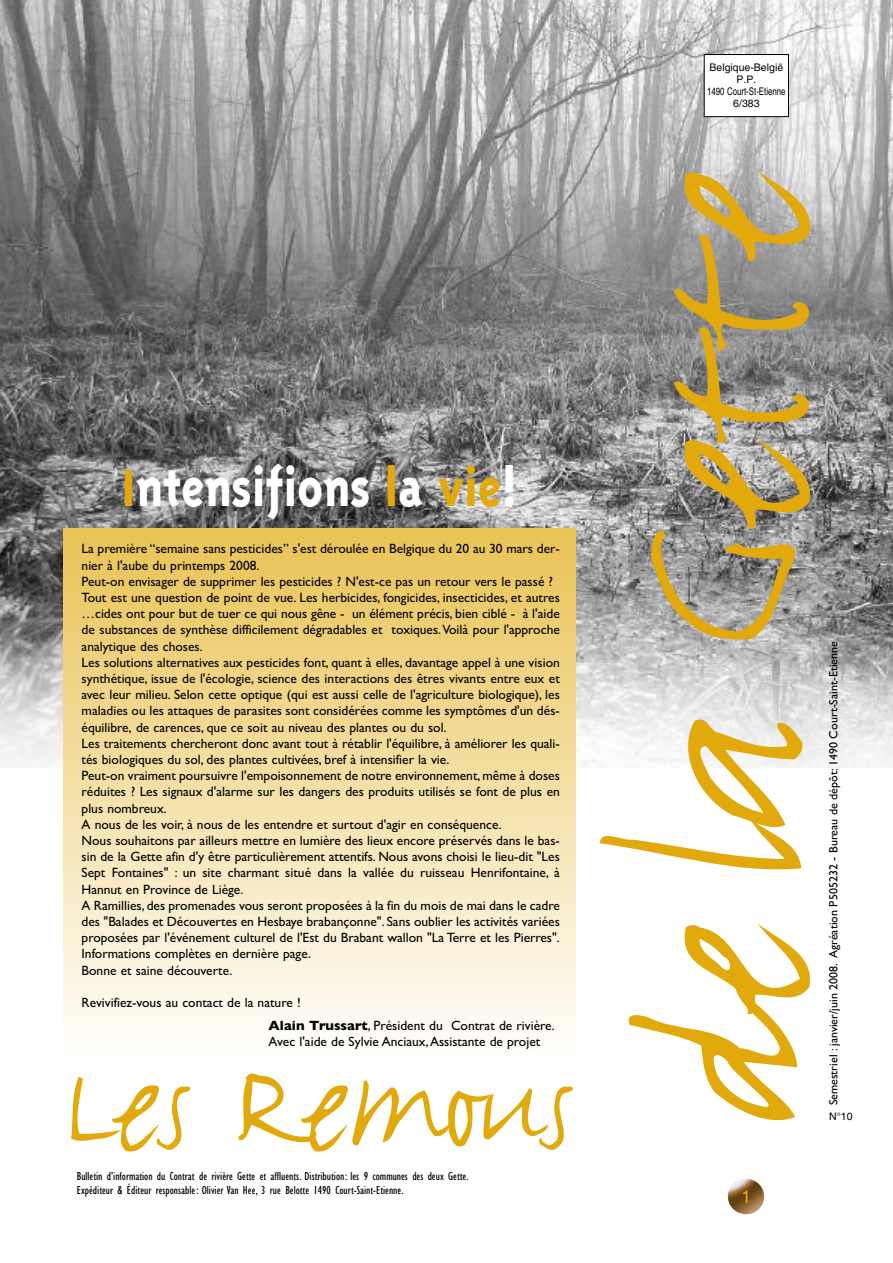
<style>
.page{position:relative;width:893px;height:1263px;background:#fff}
.page>*{position:absolute;margin:0;border:0;box-sizing:border-box;transform-origin:0 0}
.t1{font:285px "FF Justlefthand";color:#e1a90c}
.t2{font:150px "FF Justlefthand";color:#e1a90c}
.t3{font:800 59.4px "Triplex";color:#fff;scale:.83 1}
.t4{font:18px "Helvetica";color:#e1a90c}
.t5{font:13.5px/16.2px "Gill Sans";color:#000}
.t6{font:condensed 12px/14.4px "Gill Sans";color:#000}
.t7{font:12px "Gill Sans";color:#000}
.t8{font:10.5px/12px "Helvetica";color:#000;text-align:center}
.s1{color:#e1a90c}
.s2{font-weight:700}
</style>
<div class="page">
<img style="left:0;top:0;width:893px;height:768px">
<img style="left:727px;top:1179px;width:38px;height:36px">
<div style="left:704px;top:55px;width:84px;height:62px;background:#fff"></div>
<div style="left:704px;top:54px;width:85px;height:63px;border:1px solid #000"></div>
<div style="left:64px;top:529px;width:511px;height:529px;background:linear-gradient(to bottom,#eac355,#fffefd)"></div>
<p class="t8" style="left:707px;top:61px;width:80px">Belgique-België<br>P.P.<br>1490 Court-St-Etienne<br>6/383</p>
<h3 class="t3" style="left:122px;top:451px;width:479px"><span class="s1">I</span>ntensifions <span class="s1">l</span>a <span class="s1">vie</span>!</h3>
<p class="t5" style="left:82px;top:540px;width:480px">La première “semaine sans pesticides” s'est déroulée en Belgique du 20 au 30 mars der&shy;nier à l'aube du printemps 2008.<br>Peut-on envisager de supprimer les pesticides ? N'est-ce pas un retour vers le passé ?<br>Tout est une question de point de vue. Les herbicides, fongicides, insecticides, et autres …cides ont pour but de tuer ce qui nous gêne - un élément précis, bien ciblé - à l'aide de substances de synthèse difficilement dégradables et toxiques.Voilà pour l'approche analytique des choses.<br>Les solutions alternatives aux pesticides font, quant à elles, davantage appel à une vision synthétique, issue de l'écologie, science des interactions des êtres vivants entre eux et avec leur milieu. Selon cette optique (qui est aussi celle de l'agriculture biologique), les maladies ou les attaques de parasites sont considérées comme les symptômes d'un dés&shy;équilibre, de carences, que ce soit au niveau des plantes ou du sol.<br>Les traitements chercheront donc avant tout à rétablir l'équilibre, à améliorer les quali&shy;tés biologiques du sol, des plantes cultivées, bref à intensifier la vie.<br>Peut-on vraiment poursuivre l'empoisonnement de notre environnement,même à doses réduites ? Les signaux d'alarme sur les dangers des produits utilisés se font de plus en plus nombreux.<br>A nous de les voir, à nous de les entendre et surtout d'agir en conséquence.<br>Nous souhaitons par ailleurs mettre en lumière des lieux encore préservés dans le bas&shy;sin de la Gette afin d'y être particulièrement attentifs. Nous avons choisi le lieu-dit "Les Sept Fontaines" : un site charmant situé dans la vallée du ruisseau Henrifontaine, à Hannut en Province de Liège.<br>A Ramillies, des promenades vous seront proposées à la fin du mois de mai dans le cadre des "Balades et Découvertes en Hesbaye brabançonne". Sans oublier les activités variées proposées par l'événement culturel de l'Est du Brabant wallon "La Terre et les Pierres".<br>Informations complètes en dernière page.<br>Bonne et saine découverte.</p>
<p class="t5" style="left:82px;top:994px;width:221px">Revivifiez-vous au contact de la nature !</p>
<p class="t5" style="left:269px;top:1017px;width:288px"><span class="s2">Alain Trussart</span>, Président du Contrat de rivière.<br>Avec l'aide de Sylvie Anciaux,Assistante de projet</p>
<h2 class="t2" style="left:64px;top:1002px;width:510px">Les Remous</h2>
<p class="t6" style="left:77px;top:1170px;width:393px">Bulletin d’information du Contrat de rivière Gette et affluents. Distribution: les 9 communes des deux Gette.<br>Expéditeur &amp; Éditeur responsable: Olivier Van Hee, 3 rue Belotte 1490 Court-Saint-Etienne.</p>
<h1 class="t1" style="left:526px;top:1124px;width:954px;rotate:-90deg">dela Gette</h1>
<p class="t7" style="left:826px;top:1105px;width:466px;rotate:-90deg">Semestriel : janvier/juin 2008. Agréation P505232 - Bureau de dépôt: 1490 Court-Saint-Etienne</p>
<p class="t8" style="left:829px;top:1110px;width:25px">N°10</p>
<h3 class="t4" style="left:741px;top:1186px;width:12px">1</h3>
</div>
